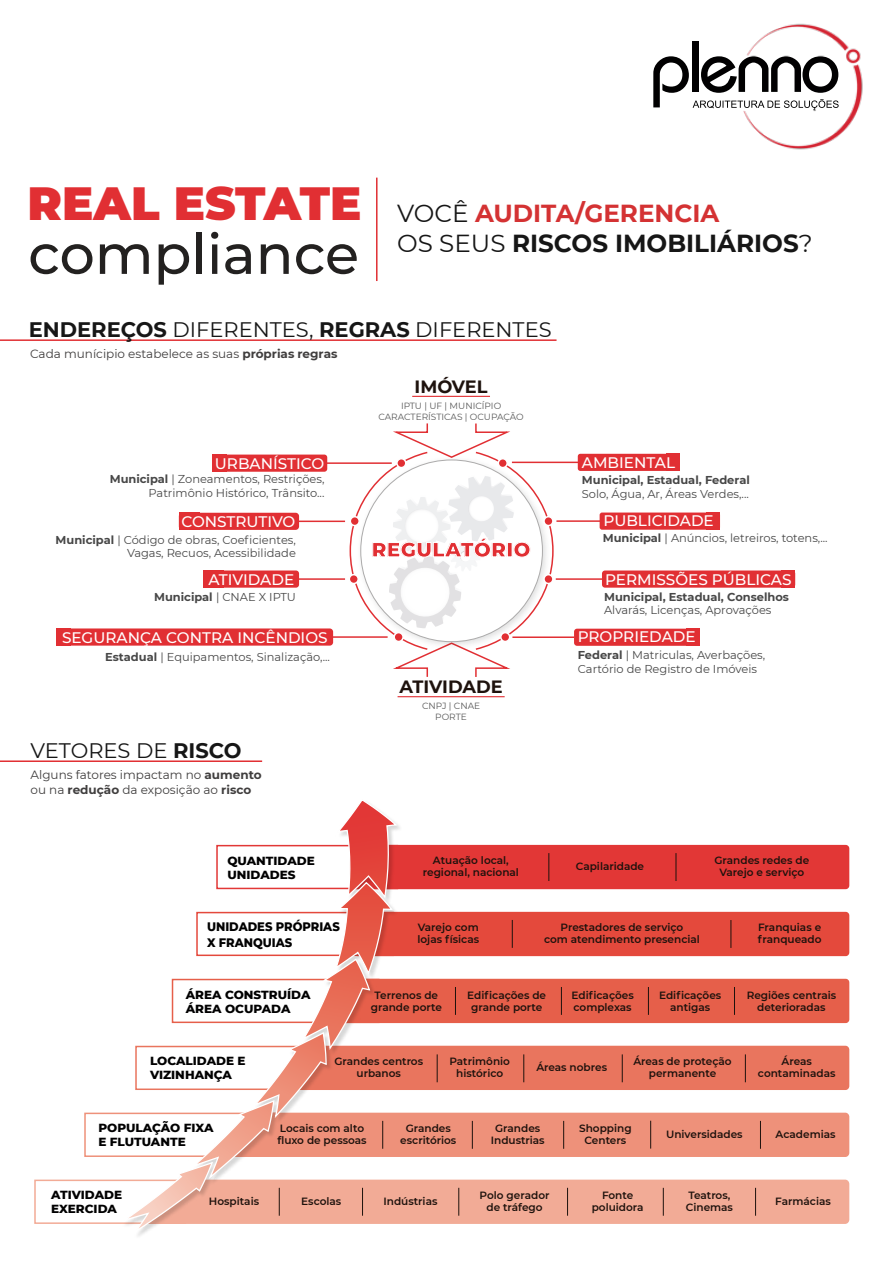
<style>
.page{position:relative;width:893px;height:1263px;background:#fff}
.page>*{position:absolute;margin:0;border:0;box-sizing:border-box;transform-origin:0 0}
.t1{font:500 55.65px "Montserrat";color:#232120}
.t2{font:900 46.5px "Montserrat";color:#e12f33}
.t3{font:700 24.6px/30.3px "Montserrat";color:#161616}
.t4{font:21px "Montserrat";color:#161616}
.t5{font:900 20.4px "Montserrat";color:#e12f33}
.t6{font:700 17.85px "Montserrat";color:#1e120d}
.t7{font:500 15.3px "Montserrat";color:#fff}
.t8{font:800 12.6px/15.1px "Montserrat";color:#010001;scale:.92 1}
.t9{font:800 12px/14.4px "Montserrat";color:#010001}
.t10{font:12px/15px "Montserrat";color:#403e3e}
.t11{font:11.4px/13.6px "Montserrat";color:#474747;text-align:right}
.t12{font:700 11.4px "Montserrat";color:#474747}
.t13{font:600 10.5px/12px "Montserrat";color:#1e120d;text-align:center}
.t14{font:9px/10.5px "Montserrat";color:#585858;text-align:center}
.s1{font-weight:400}
.s2{color:#d43233}
.s3{font-weight:700}
</style>
<div class="page">
<div style="left:578px;top:454px;width:101px;height:17px;background:#e12f33;border-radius:3px"></div>
<div style="left:666px;top:454px;width:13px;height:17px;background:#e12f33"></div>
<div style="left:600px;top:512px;width:120px;height:18px;background:#e12f33;border-radius:2px"></div>
<div style="left:602px;top:570px;width:193px;height:18px;background:#e12f33;border-radius:3px"></div>
<div style="left:574px;top:629px;width:126px;height:17px;background:#e12f33;border-radius:3px"></div>
<div style="left:686px;top:629px;width:14px;height:17px;background:#e12f33"></div>
<div style="left:782px;top:570px;width:13px;height:18px;background:#e12f33"></div>
<div style="left:707px;top:512px;width:13px;height:18px;background:#e12f33"></div>
<div style="left:212px;top:455px;width:115px;height:17px;background:#e12f33;border-radius:3px"></div>
<div style="left:212px;top:455px;width:15px;height:17px;background:#e12f33"></div>
<div style="left:179px;top:513px;width:120px;height:17px;background:#e12f33;border-radius:4px"></div>
<div style="left:179px;top:513px;width:20px;height:17px;background:#e12f33"></div>
<div style="left:57px;top:628px;width:14px;height:18px;background:#e12f33"></div>
<div style="left:57px;top:628px;width:276px;height:18px;background:#e12f33;border-radius:3px"></div>
<svg style="left:349px;top:423px;width:205px;height:254px"></svg>
<hr style="left:326px;top:462px;width:66px;height:2px;background:#e12f33">
<hr style="left:297px;top:521px;width:48px;height:1px;background:#e12f33">
<hr style="left:331px;top:636px;width:57px;height:2px;background:#e12f33">
<div style="left:203px;top:570px;width:96px;height:18px;background:#e12f33;border-radius:3px"></div>
<div style="left:203px;top:570px;width:21px;height:18px;background:#e12f33"></div>
<hr style="left:297px;top:578px;width:48px;height:2px;background:#e12f33">
<hr style="left:512px;top:462px;width:70px;height:1px;background:#e12f33">
<hr style="left:556px;top:520px;width:46px;height:2px;background:#e12f33">
<hr style="left:556px;top:578px;width:48px;height:2px;background:#e12f33">
<hr style="left:512px;top:636px;width:62px;height:2px;background:#e12f33">
<hr style="left:412px;top:396px;width:78px;height:1px;background:#e12f33">
<hr style="left:398px;top:696px;width:107px;height:1px;background:#e12f33">
<img style="left:743px;top:23px;width:120px;height:127px">
<div style="left:693px;top:42px;width:6px;height:50px;background:#010001"></div>
<svg style="left:653px;top:56px;width:186px;height:54px"></svg>
<hr style="left:0;top:339px;width:556px;height:2px;background:#e12f33">
<hr style="left:0;top:760px;width:262px;height:2px;background:#e12f33">
<div style="left:84px;top:1112px;width:193px;height:45px;border:2px solid #ee917a"></div>
<div style="left:34px;top:1179px;width:152px;height:45px;border:2px solid #f2ab96"></div>
<svg style="left:123px;top:801px;width:727px;height:432px"></svg>
<hr style="left:376px;top:178px;width:1px;height:103px;background:#e12f33">
<h2 class="t2" style="left:28px;top:168px;width:335px">REAL ESTATE</h2>
<h1 class="t1" style="left:28px;top:215px;width:332px">compliance</h1>
<h3 class="t3" style="left:397px;top:197px;width:417px"><span class="s1">VOCÊ</span> <span class="s2">AUDITA/GERENCIA<br></span><span class="s1">OS SEUS</span> RISCOS IMOBILIÁRIOS<span class="s1">?</span></h3>
<h3 class="t4" style="left:29px;top:315px;width:524px"><span class="s3">ENDEREÇOS</span> DIFERENTES, <span class="s3">REGRAS</span> DIFERENTES</h3>
<p class="t10" style="left:30px;top:345px;width:309px">Cada munícipio estabelece as suas <span class="s3">próprias regras</span></p>
<h3 class="t7" style="left:215px;top:453px;width:111px">URBANÍSTICO</h3>
<p class="t11" style="left:110px;top:472px;width:216px"><span class="s3">Municipal</span> | Zoneamentos, Restrições,<br>Patrimônio Histórico, Trânsito...</p>
<p class="t11" style="left:56px;top:532px;width:242px"><span class="s3">Municipal</span> | Código de obras, Coeficientes,<br>Vagas, Recuos, Acessibilidade</p>
<h3 class="t7" style="left:181px;top:511px;width:116px">CONSTRUTIVO</h3>
<h3 class="t7" style="left:208px;top:568px;width:87px">ATIVIDADE</h3>
<p class="t11" style="left:154px;top:590px;width:143px"><span class="s3">Municipal</span> | CNAE X IPTU</p>
<h3 class="t7" style="left:62px;top:627px;width:267px">SEGURANÇA CONTRA INCÊNDIOS</h3>
<p class="t11" style="left:105px;top:650px;width:226px"><span class="s3">Estadual</span> | Equipamentos, Sinalização,...</p>
<h3 class="t4" style="left:31px;top:736px;width:213px">VETORES DE <span class="s3">RISCO</span></h3>
<p class="t10" style="left:31px;top:766px;width:233px">Alguns fatores impactam no <span class="s3">aumento </span>ou na <span class="s3">redução</span> da exposição ao <span class="s3">risco</span></p>
<p class="t9" style="left:227px;top:853px;width:89px">QUANTIDADE<br>UNIDADES</p>
<p class="t8" style="left:207px;top:919px;width:146px">UNIDADES PRÓPRIAS<br>X FRANQUIAS</p>
<p class="t9" style="left:186px;top:987px;width:126px">ÁREA CONSTRUÍDA<br>ÁREA OCUPADA</p>
<h3 class="t6" style="left:415px;top:374px;width:75px">IMÓVEL</h3>
<p class="t14" style="left:378px;top:400px;width:147px">IPTU | UF | MUNICÍPIO<br>CARACTERÍSTICAS | OCUPAÇÃO</p>
<h3 class="t5" style="left:372px;top:534px;width:161px">REGULATÓRIO</h3>
<h3 class="t6" style="left:399px;top:674px;width:105px">ATIVIDADE</h3>
<p class="t14" style="left:422px;top:700px;width:60px">CNPJ | CNAE<br>PORTE</p>
<h3 class="t7" style="left:582px;top:452px;width:95px">AMBIENTAL</h3>
<p class="t12" style="left:582px;top:472px;width:169px">Municipal, Estadual, Federal</p>
<p class="t11" style="left:582px;top:486px;width:168px">Solo, Água, Ar, Áreas Verdes,...</p>
<p class="t11" style="left:603px;top:531px;width:226px"><span class="s3">Municipal</span> | Anúncios, letreiros, totens,...</p>
<h3 class="t7" style="left:603px;top:510px;width:112px">PUBLICIDADE</h3>
<h3 class="t7" style="left:605px;top:568px;width:188px">PERMISSÕES PÚBLICAS</h3>
<p class="t12" style="left:604px;top:588px;width:186px">Municipal, Estadual, Conselhos</p>
<p class="t11" style="left:604px;top:603px;width:169px">Alvarás, Licenças, Aprovações</p>
<p class="t11" style="left:578px;top:648px;width:189px;text-align:left"><span class="s3">Federal</span> | Matriculas, Averbações,<br>Cartório de Registro de Imóveis</p>
<h3 class="t7" style="left:578px;top:626px;width:119px">PROPRIEDADE</h3>
<p class="t13" style="left:423px;top:854px;width:98px">Atuação local, regional, nacional</p>
<p class="t13" style="left:417px;top:921px;width:63px;text-align:left">Varejo com lojas físicas</p>
<p class="t13" style="left:576px;top:860px;width:70px">Capilaridade</p>
<p class="t13" style="left:714px;top:854px;width:96px">Grandes redes de<br>Varejo e serviço</p>
<p class="t13" style="left:544px;top:921px;width:157px">Prestadores de serviço<br>com atendimento presencial</p>
<p class="t13" style="left:758px;top:921px;width:65px;text-align:left">Franquias e franqueado</p>
<p class="t13" style="left:371px;top:988px;width:73px">Terrenos de grande porte</p>
<p class="t13" style="left:467px;top:988px;width:80px">Edificações de grande porte</p>
<p class="t13" style="left:571px;top:988px;width:64px;text-align:left">Edificações complexas</p>
<p class="t13" style="left:659px;top:988px;width:64px">Edificações antigas</p>
<p class="t13" style="left:747px;top:988px;width:91px">Regiões centrais deterioradas</p>
<p class="t9" style="left:150px;top:1053px;width:97px">LOCALIDADE E<br>VIZINHANÇA</p>
<p class="t9" style="left:98px;top:1120px;width:117px">POPULAÇÃO FIXA<br>E FLUTUANTE</p>
<p class="t13" style="left:334px;top:1055px;width:90px">Grandes centros urbanos</p>
<p class="t13" style="left:449px;top:1055px;width:62px">Patrimônio histórico</p>
<p class="t13" style="left:536px;top:1061px;width:72px">Áreas nobres</p>
<p class="t13" style="left:633px;top:1055px;width:100px">Áreas de proteção permanente</p>
<p class="t13" style="left:758px;top:1055px;width:79px">Áreas contaminadas</p>
<p class="t13" style="left:277px;top:1122px;width:91px;text-align:left">Locais com alto fluxo de pessoas</p>
<p class="t13" style="left:400px;top:1122px;width:58px">Grandes escritórios</p>
<p class="t13" style="left:491px;top:1122px;width:55px">Grandes<br>Industrias</p>
<p class="t13" style="left:579px;top:1122px;width:54px">Shopping<br>Centers</p>
<p class="t13" style="left:666px;top:1128px;width:78px">Universidades</p>
<p class="t13" style="left:776px;top:1128px;width:61px">Academias</p>
<p class="t9" style="left:51px;top:1187px;width:72px">ATIVIDADE<br>EXERCIDA</p>
<p class="t13" style="left:209px;top:1195px;width:52px">Hospitais</p>
<p class="t13" style="left:301px;top:1195px;width:41px">Escolas</p>
<p class="t13" style="left:383px;top:1195px;width:55px">Indústrias</p>
<p class="t13" style="left:480px;top:1188px;width:71px">Polo gerador de tráfego</p>
<p class="t13" style="left:592px;top:1188px;width:53px">Fonte poluidora</p>
<p class="t13" style="left:686px;top:1188px;width:49px;text-align:left">Teatros,<br>Cinemas</p>
<p class="t13" style="left:775px;top:1195px;width:57px">Farmácias</p>
</div>
